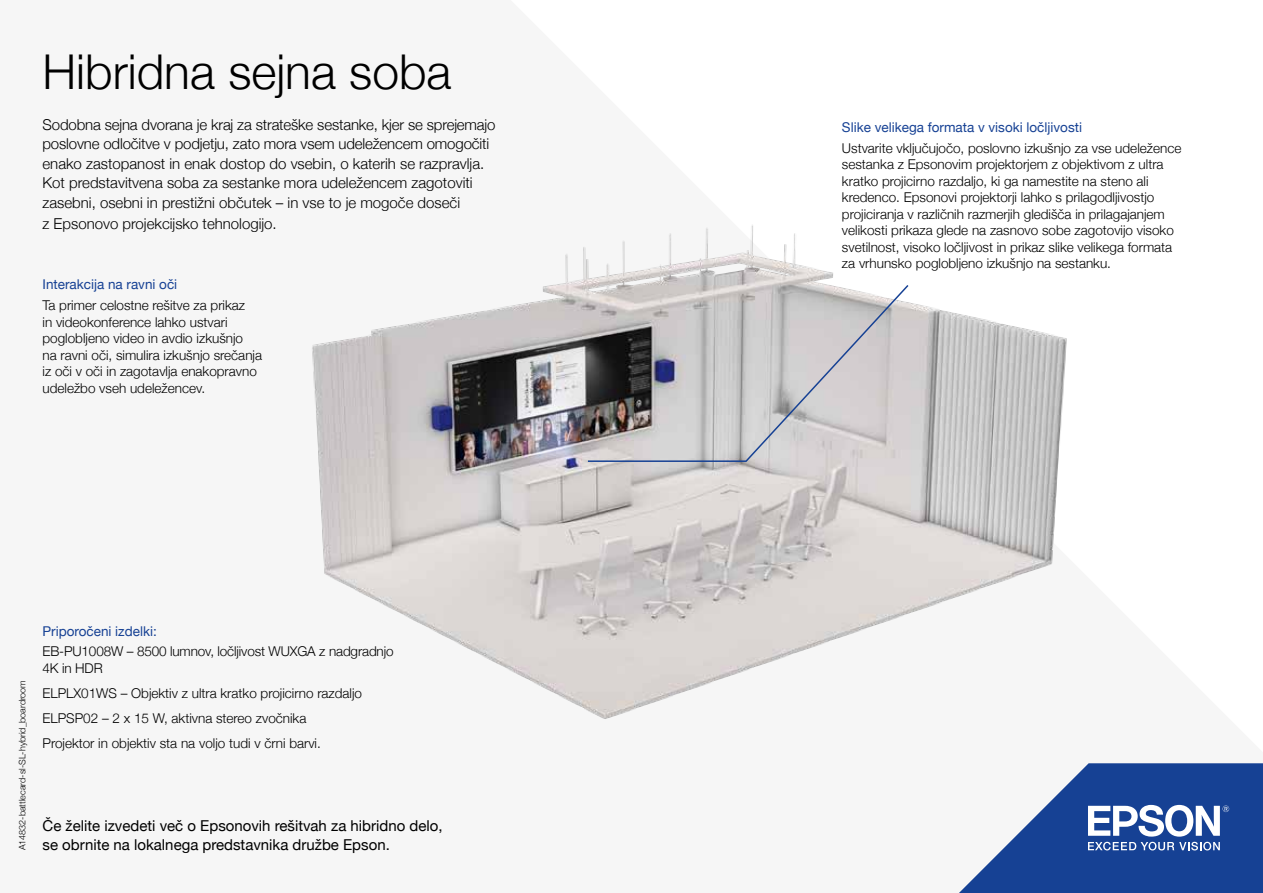
<style>
.page{position:relative;width:1263px;height:893px;background:#fff}
.page>*{position:absolute;margin:0;border:0;box-sizing:border-box;transform-origin:0 0}
.t1{font:300 48px "Helvetica Neue";color:#000}
.t2{font:300 15px/19.5px "Helvetica Neue";color:#000}
.t3{font:15px "Helvetica Neue";color:#000}
.t4{font:300 13.5px/16.5px "Helvetica Neue";color:#000}
.t5{font:13.5px "Helvetica Neue";color:#164194}
.t6{font:300 9px "Helvetica Neue";color:#000}
</style>
<div class="page">
<img style="left:311px;top:225px;width:756px;height:495px">
<svg style="left:586px;top:283px;width:324px;height:180px;background:#b9b7b8"></svg>
<svg style="left:959px;top:763px;width:304px;height:130px"></svg>
<h1 class="t1" style="left:43px;top:33px;width:410px">Hibridna sejna soba</h1>
<p class="t2" style="left:43px;top:114px;width:454px">Sodobna sejna dvorana je kraj za strateške sestanke, kjer se sprejemajo poslovne odločitve v podjetju, zato mora vsem udeležencem omogočiti enako zastopanost in enak dostop do vsebin, o katerih se razpravlja.<br>Kot predstavitvena soba za sestanke mora udeležencem zagotoviti zasebni, osebni in prestižni občutek – in vse to je mogoče doseči</p>
<p class="t2" style="left:43px;top:213px;width:236px">z Epsonovo projekcijsko tehnologijo.</p>
<p class="t5" style="left:43px;top:275px;width:136px">Interakcija na ravni oči</p>
<p class="t4" style="left:43px;top:296px;width:221px">Ta primer celostne rešitve za prikaz<br>in videokonference lahko ustvari poglobljeno video in avdio izkušnjo<br>na ravni oči, simulira izkušnjo srečanja iz oči v oči in zagotavlja enakopravno udeležbo vseh udeležencev.</p>
<p class="t6" style="left:15px;top:850px;width:172px;rotate:-90deg">A14832-battlecard-sl-SL-hybrid_boardroom</p>
<p class="t5" style="left:43px;top:621px;width:116px">Priporočeni izdelki:</p>
<p class="t4" style="left:43px;top:642px;width:353px">EB-PU1008W – 8500 lumnov, ločljivost WUXGA z nadgradnjo<br>4K in HDR</p>
<p class="t4" style="left:43px;top:679px;width:321px;line-height:25px">ELPLX01WS – Objektiv z ultra kratko projicirno razdaljo<br>ELPSP02 – 2 x 15 W, aktivna stereo zvočnika<br>Projektor in objektiv sta na voljo tudi v črni barvi.</p>
<p class="t3" style="left:43px;top:815px;width:401px">Če želite izvedeti več o Epsonovih rešitvah za hibridno delo,</p>
<p class="t3" style="left:43px;top:834px;width:349px">se obrnite na lokalnega predstavnika družbe Epson.</p>
<p class="t5" style="left:842px;top:117px;width:242px">Slike velikega formata v visoki ločljivosti</p>
<p class="t4" style="left:842px;top:139px;width:341px">Ustvarite vključujočo, poslovno izkušnjo za vse udeležence sestanka z Epsonovim projektorjem z objektivom z ultra kratko projicirno razdaljo, ki ga namestite na steno ali kredenco. Epsonovi projektorji lahko s prilagodljivostjo projiciranja v različnih razmerjih gledišča in prilagajanjem velikosti prikaza glede na zasnovo sobe zagotovijo visoko svetilnost, visoko ločljivost in prikaz slike velikega formata za vrhunsko poglobljeno izkušnjo na sestanku.</p>
</div>
